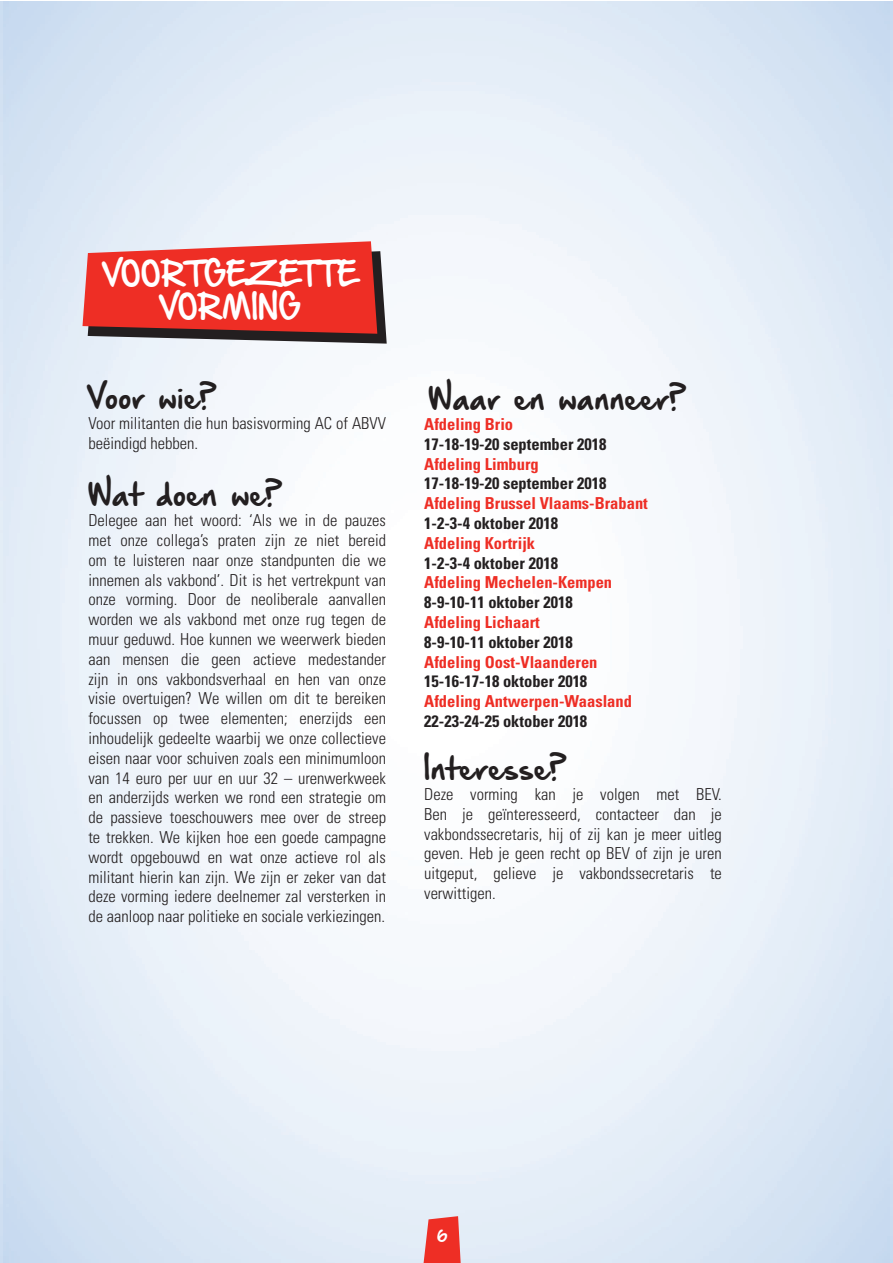
<style>
.page{position:relative;width:893px;height:1263px;background:#fff}
.page>*{position:absolute;margin:0;border:0;box-sizing:border-box;transform-origin:0 0}
.t1{font:28.2px/32.4px "Hand Of Sean Demo";color:#fff;text-align:center}
.t2{font:27px "Hand Of Sean Demo";color:#231f20}
.t3{font:300 condensed 16.5px/19.8px "Univers LT Std";color:#231f20;text-align:justify}
.t4{font:700 condensed 16.5px "Univers LT Std";color:#231f20}
.t5{font:700 condensed 16.5px "Univers LT Std";color:#ee2e25}
.t6{font:13.5px "Hand Of Sean Demo";color:#fff}
</style>
<div class="page">
<svg style="left:82px;top:241px;width:305px;height:103px;background:#d6443e"></svg>
<svg style="left:423px;top:1216px;width:38px;height:47px;background:#ec4c46"></svg>
<h1 class="t1" style="left:104px;top:262px;width:256px">VOORTGEZETTE<br>VORMING</h1>
<h2 class="t2" style="left:88px;top:384px;width:130px">Voor wie?</h2>
<p class="t3" style="left:88px;top:413px;width:299px">Voor militanten die hun basisvorming AC of ABVV beëindigd hebben.</p>
<h2 class="t2" style="left:88px;top:481px;width:196px">Wat doen we?</h2>
<p class="t3" style="left:88px;top:510px;width:299px">Delegee aan het woord: ‘Als we in de pauzes met onze collega’s praten zijn ze niet bereid om te luisteren naar onze standpunten die we innemen als vakbond’. Dit is het vertrekpunt van onze vorming. Door de neoliberale aanvallen worden we als vakbond met onze rug tegen de muur geduwd. Hoe kunnen we weerwerk bieden aan mensen die geen actieve medestander zijn in ons vakbondsverhaal en hen van onze visie overtuigen? We willen om dit te bereiken focussen op twee elementen; enerzijds een inhoudelijk gedeelte waarbij we onze collectieve eisen naar voor schuiven zoals een minimumloon van 14 euro per uur en uur 32 – urenwerkweek en anderzijds werken we rond een strategie om de passieve toeschouwers mee over de streep te trekken. We kijken hoe een goede campagne wordt opgebouwd en wat onze actieve rol als militant hierin kan zijn. We zijn er zeker van dat deze vorming iedere deelnemer zal versterken in de aanloop naar politieke en sociale verkiezingen.</p>
<h2 class="t2" style="left:429px;top:385px;width:259px">Waar en wanneer?</h2>
<p class="t5" style="left:424px;top:414px;width:90px">Afdeling Brio</p>
<p class="t4" style="left:424px;top:434px;width:184px">17-18-19-20 september 2018</p>
<p class="t5" style="left:424px;top:453px;width:116px">Afdeling Limburg</p>
<p class="t4" style="left:424px;top:473px;width:184px">17-18-19-20 september 2018</p>
<p class="t5" style="left:424px;top:493px;width:225px">Afdeling Brussel Vlaams-Brabant</p>
<p class="t4" style="left:424px;top:513px;width:135px">1-2-3-4 oktober 2018</p>
<p class="t5" style="left:424px;top:533px;width:112px">Afdeling Kortrijk</p>
<p class="t4" style="left:424px;top:552px;width:135px">1-2-3-4 oktober 2018</p>
<p class="t5" style="left:424px;top:572px;width:189px">Afdeling Mechelen-Kempen</p>
<p class="t4" style="left:424px;top:592px;width:150px">8-9-10-11 oktober 2018</p>
<p class="t5" style="left:424px;top:612px;width:117px">Afdeling Lichaart</p>
<p class="t4" style="left:424px;top:632px;width:150px">8-9-10-11 oktober 2018</p>
<p class="t5" style="left:424px;top:651px;width:175px">Afdeling Oost-Vlaanderen</p>
<p class="t4" style="left:424px;top:671px;width:165px">15-16-17-18 oktober 2018</p>
<p class="t5" style="left:424px;top:691px;width:209px">Afdeling Antwerpen-Waasland</p>
<p class="t4" style="left:424px;top:711px;width:165px">22-23-24-25 oktober 2018</p>
<h2 class="t2" style="left:424px;top:755px;width:144px">Interesse?</h2>
<p class="t3" style="left:424px;top:784px;width:299px">Deze vorming kan je volgen met BEV.<br>Ben je geïnteresseerd, contacteer dan je vakbondssecretaris, hij of zij kan je meer uitleg geven. Heb je geen recht op BEV of zijn je uren uitgeput, gelieve je vakbondssecretaris te verwittigen.</p>
<p class="t6" style="left:436px;top:1230px;width:13px">6</p>
</div>
